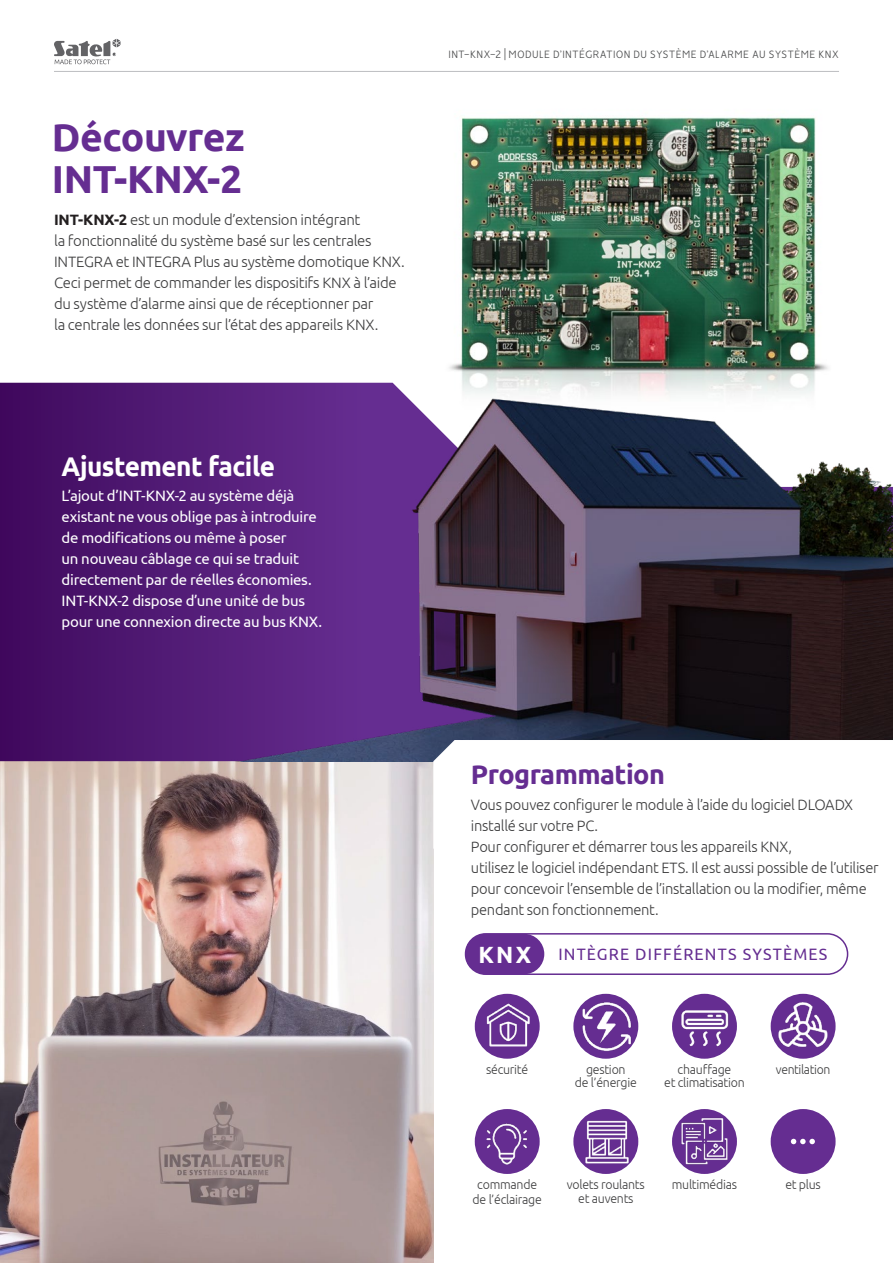
<style>
.page{position:relative;width:893px;height:1263px;background:#fff}
.page>*{position:absolute;margin:0;border:0;box-sizing:border-box;transform-origin:0 0}
.t1{font:700 39px/42px "Ubuntu";letter-spacing:-.01em;color:#652d91}
.t2{font:700 27px "Ubuntu";letter-spacing:-.02em;color:#fff}
.t3{font:700 27px "Ubuntu";letter-spacing:-.02em;color:#652d91}
.t4{font:16.5px "Ubuntu";letter-spacing:.075em;color:#652d91}
.t5{font:300 15px/21px "Ubuntu";letter-spacing:-.02em;color:#3e3e3f}
.t6{font:15px/21px "Ubuntu";letter-spacing:-.015em;color:#fff}
.t7{font:300 12.75px/15px "Ubuntu";letter-spacing:-.02em;color:#3e3e3f;text-align:center}
.t8{font:300 12.75px "Ubuntu";letter-spacing:-.02em;color:#3e3e3f;scale:.96 1}
.t9{font:300 12px "Vision";letter-spacing:.015em;color:#4b4c4d}
.s1{font-weight:700;color:#231f20}
.s2{font-weight:700;font-size:23.4px;color:#fff}
</style>
<div class="page">
<img style="left:449px;top:117px;width:379px;height:265px">
<img style="left:0;top:761px;width:434px;height:502px">
<svg style="left:0;top:383px;width:224px;height:378px;background:#4a146c"></svg>
<img style="left:224px;top:382px;width:669px;height:379px">
<svg style="left:433px;top:740px;width:460px;height:109px"></svg>
<svg style="left:54px;top:39px;width:67px;height:25px"></svg>
<hr style="left:54px;top:71px;width:785px;height:1px;background:#bcbdc0">
<img style="left:476px;top:1110px;width:64px;height:64px">
<img style="left:574px;top:1109px;width:64px;height:65px">
<div style="left:672px;top:1109px;width:65px;height:65px;background:#652d91;border-radius:50%"></div>
<img style="left:675px;top:1111px;width:58px;height:58px">
<img style="left:476px;top:994px;width:64px;height:64px">
<img style="left:574px;top:994px;width:64px;height:65px">
<img style="left:673px;top:994px;width:64px;height:65px">
<div style="left:771px;top:994px;width:65px;height:65px;background:#652d91;border-radius:50%"></div>
<img style="left:775px;top:996px;width:57px;height:57px">
<div style="left:465px;top:934px;width:79px;height:40px;background:#652d91;border-radius:20px"></div>
<div style="left:465px;top:933px;width:383px;height:42px;border:2px solid #652d91;border-radius:20px"></div>
<div style="left:771px;top:1109px;width:65px;height:65px;background:#652d91;border-radius:50%"></div>
<svg style="left:791px;top:1139px;width:24px;height:5px"></svg>
<h1 class="t1" style="left:52px;top:115px;width:194px">Découvrez<br>INT-KNX-2</h1>
<p class="t5" style="left:54px;top:209px;width:352px"><span class="s1">INT-KNX-2</span> est un module d’extension intégrant<br>la fonctionnalité du système basé sur les centrales INTEGRA et INTEGRA Plus au système domotique KNX.<br>Ceci permet de commander les dispositifs KNX à l’aide du système d’alarme ainsi que de réceptionner par<br>la centrale les données sur l’état des appareils KNX.</p>
<p class="t9" style="left:448px;top:48px;width:392px">INT-KNX-2 | MODULE D’INTÉGRATION DU SYSTÈME D’ALARME AU SYSTÈME KNX</p>
<h2 class="t2" style="left:62px;top:450px;width:215px">Ajustement facile</h2>
<p class="t6" style="left:62px;top:484px;width:262px">L’ajout d’INT-KNX-2 au système déjà existant ne vous oblige pas à introduire de modifications ou même à poser<br>un nouveau câblage ce qui se traduit directement par de réelles économies.<br>INT-KNX-2 dispose d’une unité de bus pour une connexion directe au bus KNX.</p>
<h2 class="t3" style="left:471px;top:758px;width:196px">Programmation</h2>
<p class="t5" style="left:471px;top:793px;width:409px">Vous pouvez configurer le module à l’aide du logiciel DLOADX installé sur votre PC.<br>Pour configurer et démarrer tous les appareils KNX,<br>utilisez le logiciel indépendant ETS. Il est aussi possible de l’utiliser pour concevoir l’ensemble de l’installation ou la modifier, même pendant son fonctionnement.</p>
<p class="t4" style="left:478px;top:944px;width:351px"><span class="s2">KNX</span> INTÈGRE DIFFÉRENTS SYSTÈMES</p>
<p class="t7" style="left:486px;top:1061px;width:44px">sécurité</p>
<p class="t7" style="left:575px;top:1062px;width:64px;line-height:13.5px">gestion<br>de l’énergie</p>
<p class="t7" style="left:678px;top:1061px;width:55px">chauffage</p>
<p class="t8" style="left:776px;top:1062px;width:58px">ventilation</p>
<p class="t7" style="left:664px;top:1075px;width:82px">et climatisation</p>
<p class="t7" style="left:473px;top:1177px;width:71px">commande de l’éclairage</p>
<p class="t7" style="left:567px;top:1177px;width:79px">volets roulants</p>
<p class="t7" style="left:672px;top:1177px;width:67px">multimédias</p>
<p class="t7" style="left:785px;top:1177px;width:37px">et plus</p>
<p class="t7" style="left:578px;top:1190px;width:57px">et auvents</p>
</div>
